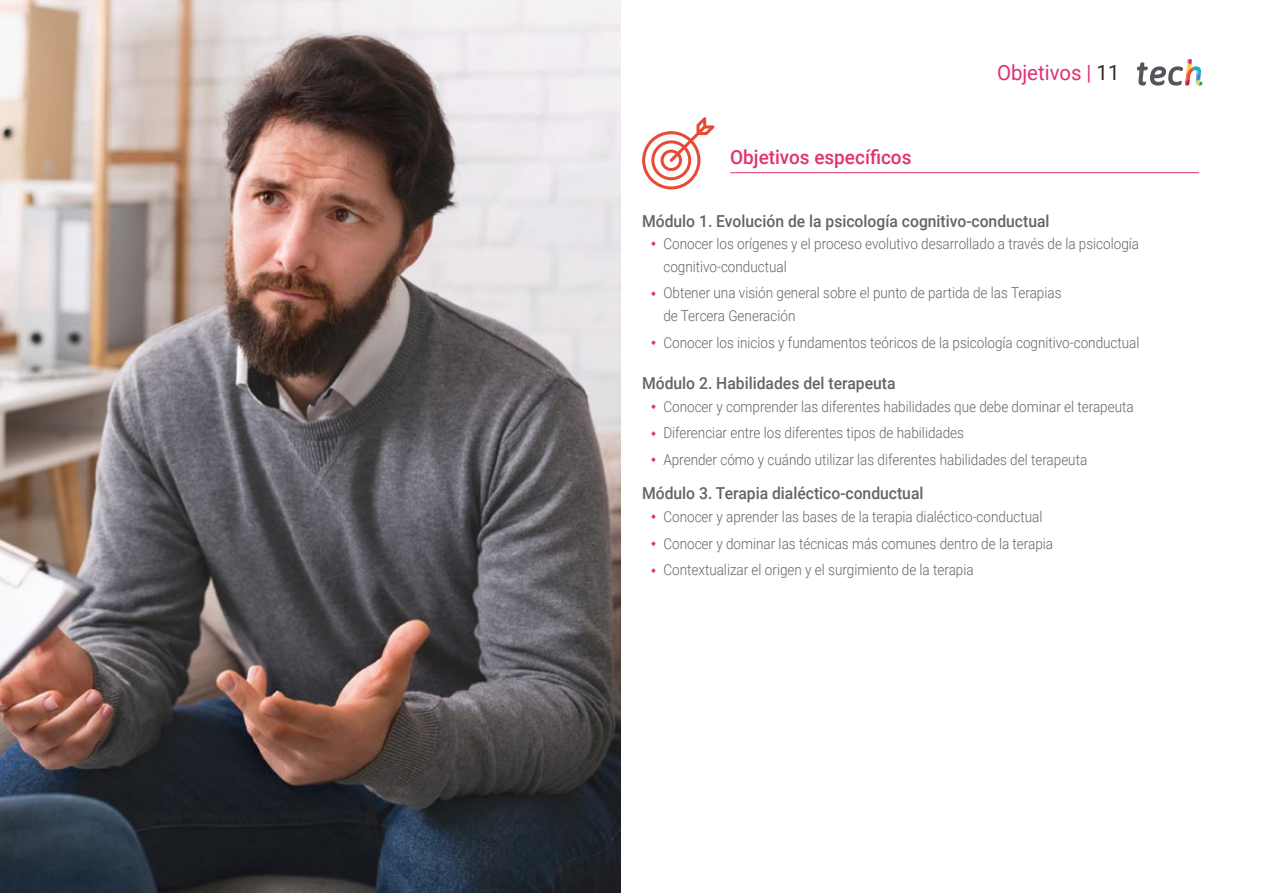
<style>
.page{position:relative;width:1263px;height:893px;background:#fff}
.page>*{position:absolute;margin:0;border:0;box-sizing:border-box;transform-origin:0 0}
.t1{font:21px "Roboto";color:#df3174}
.t2{font:500 19.5px "Roboto";color:#df3174}
.t3{font:500 16.5px "Roboto";color:#61646a;scale:.95 1}
.t4{font:300 15px/26.7px "Roboto";color:#61646a;scale:.9 1}
.s1{color:#312e20}
</style>
<div class="page">
<hr style="left:730px;top:172px;width:469px;height:1px;background:#df3174">
<svg style="left:642px;top:117px;width:72px;height:72px"></svg>
<img style="left:0;top:0;width:621px;height:893px">
<svg style="left:1137px;top:59px;width:65px;height:27px"></svg>
<h2 class="t2" style="left:730px;top:144px;width:183px">Objetivos específicos</h2>
<h1 class="t1" style="left:997px;top:57px;width:124px">Objetivos | <span class="s1">11</span></h1>
<p class="t3" style="left:642px;top:209px;width:430px">Módulo 1. Evolución de la psicología cognitivo-conductual</p>
<p class="t4" style="left:663px;top:232px;width:530px;line-height:22.5px">Conocer los orígenes y el proceso evolutivo desarrollado a través de la psicología cognitivo-conductual</p>
<p class="t4" style="left:663px;top:281px;width:444px;line-height:22.5px">Obtener una visión general sobre el punto de partida de las Terapias de Tercera Generación</p>
<p class="t4" style="left:663px;top:328px;width:531px">Conocer los inicios y fundamentos teóricos de la psicología cognitivo-conductual</p>
<p class="t3" style="left:642px;top:372px;width:268px">Módulo 2. Habilidades del terapeuta</p>
<p class="t4" style="left:663px;top:392px;width:524px">Conocer y comprender las diferentes habilidades que debe dominar el terapeuta<br>Diferenciar entre los diferentes tipos de habilidades<br>Aprender cómo y cuándo utilizar las diferentes habilidades del terapeuta</p>
<p class="t3" style="left:642px;top:482px;width:298px">Módulo 3. Terapia dialéctico-conductual</p>
<p class="t4" style="left:663px;top:503px;width:435px">Conocer y aprender las bases de la terapia dialéctico-conductual<br>Conocer y dominar las técnicas más comunes dentro de la terapia<br>Contextualizar el origen y el surgimiento de la terapia</p>
</div>
